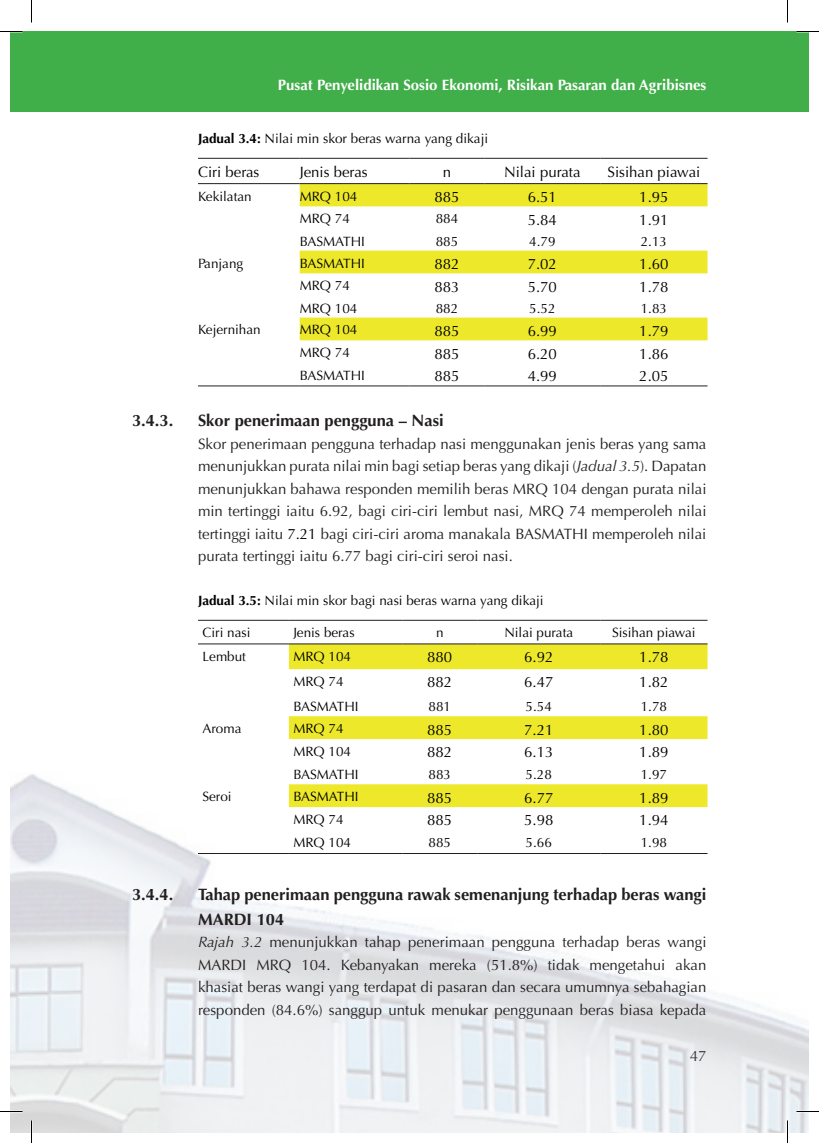
<style>
.page{position:relative;width:819px;height:1143px;background:#fff}
.page>*{position:absolute;margin:0;border:0;box-sizing:border-box;transform-origin:0 0}
.t1{font:700 16.5px/24.8px "Optima";color:#231f20}
.t2{font:15px/22.5px "Optima";color:#231f20;text-align:justify}
.t3{font:15px "Optima";color:#000}
.t4{font:700 15px "Optima";color:#fff}
.t5{font:13.5px "Optima";color:#000}
.s1{font-weight:700}
.s2{font-style:italic}
.s3{color:#000}
</style>
<div class="page">
<div style="left:10px;top:32px;width:799px;height:80px;background:#40ae49"></div>
<img style="left:10px;top:774px;width:799px;height:358px">
<svg style="left:300px;top:184px;width:408px;height:156px"></svg>
<hr style="left:198px;top:158px;width:102px;height:1px;background:#231f20">
<hr style="left:300px;top:158px;width:110px;height:1px;background:#231f20">
<hr style="left:410px;top:158px;width:74px;height:1px;background:#231f20">
<hr style="left:484px;top:158px;width:116px;height:1px;background:#231f20">
<hr style="left:600px;top:158px;width:108px;height:1px;background:#231f20">
<hr style="left:198px;top:183px;width:102px;height:1px;background:#231f20">
<hr style="left:300px;top:183px;width:110px;height:1px;background:#231f20">
<hr style="left:410px;top:183px;width:74px;height:1px;background:#231f20">
<hr style="left:484px;top:183px;width:116px;height:1px;background:#231f20">
<hr style="left:600px;top:183px;width:108px;height:1px;background:#231f20">
<hr style="left:198px;top:386px;width:102px;height:1px;background:#231f20">
<hr style="left:300px;top:386px;width:110px;height:1px;background:#231f20">
<hr style="left:410px;top:386px;width:74px;height:1px;background:#231f20">
<hr style="left:484px;top:386px;width:116px;height:1px;background:#231f20">
<hr style="left:600px;top:386px;width:108px;height:1px;background:#231f20">
<svg style="left:289px;top:645px;width:419px;height:162px"></svg>
<hr style="left:198px;top:620px;width:91px;height:1px;background:#231f20">
<hr style="left:289px;top:620px;width:113px;height:1px;background:#231f20">
<hr style="left:402px;top:620px;width:75px;height:1px;background:#231f20">
<hr style="left:477px;top:620px;width:123px;height:1px;background:#231f20">
<hr style="left:600px;top:620px;width:108px;height:1px;background:#231f20">
<hr style="left:198px;top:644px;width:91px;height:1px;background:#231f20">
<hr style="left:289px;top:644px;width:113px;height:1px;background:#231f20">
<hr style="left:402px;top:644px;width:75px;height:1px;background:#231f20">
<hr style="left:477px;top:644px;width:123px;height:1px;background:#231f20">
<hr style="left:600px;top:644px;width:108px;height:1px;background:#231f20">
<hr style="left:198px;top:853px;width:91px;height:1px;background:#231f20">
<hr style="left:289px;top:853px;width:113px;height:1px;background:#231f20">
<hr style="left:402px;top:853px;width:75px;height:1px;background:#231f20">
<hr style="left:477px;top:853px;width:123px;height:1px;background:#231f20">
<hr style="left:600px;top:853px;width:108px;height:1px;background:#231f20">
<svg style="left:0;top:31px;width:22px;height:1px"></svg>
<svg style="left:796px;top:31px;width:23px;height:1px"></svg>
<svg style="left:0;top:1111px;width:22px;height:1px"></svg>
<svg style="left:796px;top:1111px;width:23px;height:1px"></svg>
<svg style="left:31px;top:0;width:1px;height:22px"></svg>
<svg style="left:31px;top:1120px;width:1px;height:23px"></svg>
<svg style="left:787px;top:0;width:1px;height:22px"></svg>
<svg style="left:787px;top:1120px;width:1px;height:23px"></svg>
<p class="t4" style="left:278px;top:77px;width:430px">Pusat Penyelidikan Sosio Ekonomi, Risikan Pasaran dan Agribisnes</p>
<p class="t5" style="left:198px;top:131px;width:292px"><span class="s1">Jadual 3.4:</span> Nilai min skor beras warna yang dikaji</p>
<p class="t3" style="left:198px;top:163px;width:63px">Ciri beras</p>
<p class="t3" style="left:300px;top:163px;width:69px">Jenis beras</p>
<p class="t3" style="left:443px;top:163px;width:10px">n</p>
<p class="t3" style="left:504px;top:163px;width:78px">Nilai purata</p>
<p class="t3" style="left:608px;top:163px;width:94px">Sisihan piawai</p>
<p class="t5" style="left:198px;top:188px;width:55px">Kekilatan</p>
<p class="t5" style="left:300px;top:188px;width:59px">MRQ 104</p>
<p class="t3" style="left:434px;top:188px;width:27px">885</p>
<p class="t3" style="left:528px;top:188px;width:31px">6.51</p>
<p class="t3" style="left:639px;top:188px;width:31px">1.95</p>
<p class="t5" style="left:300px;top:211px;width:52px">MRQ 74</p>
<p class="t5" style="left:436px;top:211px;width:24px">884</p>
<p class="t3" style="left:528px;top:211px;width:31px">5.84</p>
<p class="t3" style="left:639px;top:211px;width:31px">1.91</p>
<p class="t5" style="left:300px;top:234px;width:67px">BASMATHI</p>
<p class="t5" style="left:436px;top:234px;width:24px">885</p>
<p class="t5" style="left:529px;top:234px;width:28px">4.79</p>
<p class="t5" style="left:641px;top:234px;width:28px">2.13</p>
<p class="t5" style="left:198px;top:255px;width:47px">Panjang</p>
<p class="t5" style="left:300px;top:255px;width:67px">BASMATHI</p>
<p class="t3" style="left:434px;top:255px;width:27px">882</p>
<p class="t3" style="left:528px;top:255px;width:31px">7.02</p>
<p class="t3" style="left:639px;top:255px;width:31px">1.60</p>
<p class="t5" style="left:300px;top:278px;width:52px">MRQ 74</p>
<p class="t3" style="left:434px;top:278px;width:27px">883</p>
<p class="t3" style="left:528px;top:278px;width:31px">5.70</p>
<p class="t3" style="left:639px;top:278px;width:31px">1.78</p>
<p class="t5" style="left:300px;top:301px;width:59px">MRQ 104</p>
<p class="t5" style="left:436px;top:301px;width:24px">882</p>
<p class="t5" style="left:529px;top:301px;width:28px">5.52</p>
<p class="t5" style="left:641px;top:301px;width:28px">1.83</p>
<p class="t5" style="left:198px;top:322px;width:64px">Kejernihan</p>
<p class="t5" style="left:300px;top:322px;width:59px">MRQ 104</p>
<p class="t3" style="left:434px;top:322px;width:27px">885</p>
<p class="t3" style="left:528px;top:322px;width:31px">6.99</p>
<p class="t3" style="left:639px;top:322px;width:31px">1.79</p>
<p class="t5" style="left:300px;top:345px;width:52px">MRQ 74</p>
<p class="t3" style="left:434px;top:345px;width:27px">885</p>
<p class="t3" style="left:528px;top:345px;width:31px">6.20</p>
<p class="t3" style="left:639px;top:345px;width:31px">1.86</p>
<p class="t5" style="left:300px;top:368px;width:67px">BASMATHI</p>
<p class="t3" style="left:434px;top:368px;width:27px">885</p>
<p class="t3" style="left:528px;top:368px;width:31px">4.99</p>
<p class="t3" style="left:639px;top:368px;width:31px">2.05</p>
<p class="t1" style="left:132px;top:409px;width:43px">3.4.3.</p>
<p class="t1" style="left:198px;top:409px;width:247px">Skor penerimaan pengguna – Nasi</p>
<p class="t2" style="left:198px;top:433px;width:510px">Skor penerimaan pengguna terhadap nasi menggunakan jenis beras yang sama menunjukkan purata nilai min bagi setiap beras yang dikaji (<span class="s2">Jadual 3.5</span>). Dapatan menunjukkan bahawa responden memilih beras MRQ 104 dengan purata nilai min tertinggi iaitu 6.92, bagi ciri-ciri lembut nasi, MRQ 74 memperoleh nilai tertinggi iaitu <span class="s3">7.21</span> bagi ciri-ciri aroma manakala BASMATHI memperoleh nilai purata tertinggi iaitu 6.77 bagi ciri-ciri seroi nasi.</p>
<p class="t5" style="left:198px;top:593px;width:347px"><span class="s1">Jadual 3.5:</span> Nilai min skor bagi nasi beras warna yang dikaji</p>
<p class="t5" style="left:202px;top:625px;width:50px">Ciri nasi</p>
<p class="t5" style="left:293px;top:625px;width:63px">Jenis beras</p>
<p class="t5" style="left:436px;top:625px;width:9px">n</p>
<p class="t5" style="left:504px;top:625px;width:70px">Nilai purata</p>
<p class="t5" style="left:612px;top:625px;width:85px">Sisihan piawai</p>
<p class="t5" style="left:203px;top:648px;width:45px">Lembut</p>
<p class="t5" style="left:293px;top:648px;width:59px">MRQ 104</p>
<p class="t3" style="left:427px;top:648px;width:27px">880</p>
<p class="t3" style="left:524px;top:648px;width:31px">6.92</p>
<p class="t3" style="left:639px;top:648px;width:31px">1.78</p>
<p class="t5" style="left:293px;top:674px;width:52px">MRQ 74</p>
<p class="t3" style="left:427px;top:674px;width:27px">882</p>
<p class="t3" style="left:524px;top:674px;width:31px">6.47</p>
<p class="t3" style="left:639px;top:674px;width:31px">1.82</p>
<p class="t5" style="left:293px;top:698px;width:67px">BASMATHI</p>
<p class="t5" style="left:429px;top:698px;width:24px">881</p>
<p class="t5" style="left:526px;top:698px;width:28px">5.54</p>
<p class="t5" style="left:641px;top:698px;width:28px">1.78</p>
<p class="t5" style="left:202px;top:721px;width:41px">Aroma</p>
<p class="t5" style="left:293px;top:721px;width:52px">MRQ 74</p>
<p class="t3" style="left:427px;top:721px;width:27px">885</p>
<p class="t3" style="left:524px;top:721px;width:31px">7.21</p>
<p class="t3" style="left:639px;top:721px;width:31px">1.80</p>
<p class="t5" style="left:293px;top:744px;width:59px">MRQ 104</p>
<p class="t3" style="left:427px;top:744px;width:27px">882</p>
<p class="t3" style="left:524px;top:744px;width:31px">6.13</p>
<p class="t3" style="left:639px;top:744px;width:31px">1.89</p>
<p class="t5" style="left:293px;top:766px;width:67px">BASMATHI</p>
<p class="t5" style="left:429px;top:766px;width:24px">883</p>
<p class="t5" style="left:526px;top:766px;width:28px">5.28</p>
<p class="t5" style="left:641px;top:766px;width:28px">1.97</p>
<p class="t5" style="left:202px;top:789px;width:31px">Seroi</p>
<p class="t5" style="left:293px;top:789px;width:67px">BASMATHI</p>
<p class="t3" style="left:427px;top:789px;width:27px">885</p>
<p class="t3" style="left:524px;top:789px;width:31px">6.77</p>
<p class="t3" style="left:639px;top:789px;width:31px">1.89</p>
<p class="t5" style="left:293px;top:812px;width:52px">MRQ 74</p>
<p class="t3" style="left:427px;top:812px;width:27px">885</p>
<p class="t3" style="left:524px;top:812px;width:31px">5.98</p>
<p class="t3" style="left:639px;top:812px;width:31px">1.94</p>
<p class="t5" style="left:293px;top:834px;width:59px">MRQ 104</p>
<p class="t5" style="left:429px;top:834px;width:24px">885</p>
<p class="t5" style="left:526px;top:834px;width:28px">5.66</p>
<p class="t5" style="left:641px;top:834px;width:28px">1.98</p>
<p class="t1" style="left:132px;top:882px;width:43px">3.4.4.</p>
<p class="t1" style="left:198px;top:882px;width:510px">Tahap penerimaan pengguna rawak semenanjung terhadap beras wangi<br>MARDI 104</p>
<p class="t2" style="left:198px;top:931px;width:510px"><span class="s2">Rajah 3.2</span> menunjukkan tahap penerimaan pengguna terhadap beras wangi MARDI MRQ 104. Kebanyakan mereka (51.8%) tidak mengetahui akan khasiat beras wangi yang terdapat di pasaran dan secara umumnya sebahagian responden (84.6%) sanggup untuk menukar penggunaan beras biasa kepada</p>
<p class="t2" style="left:690px;top:1045px;width:18px">47</p>
</div>
